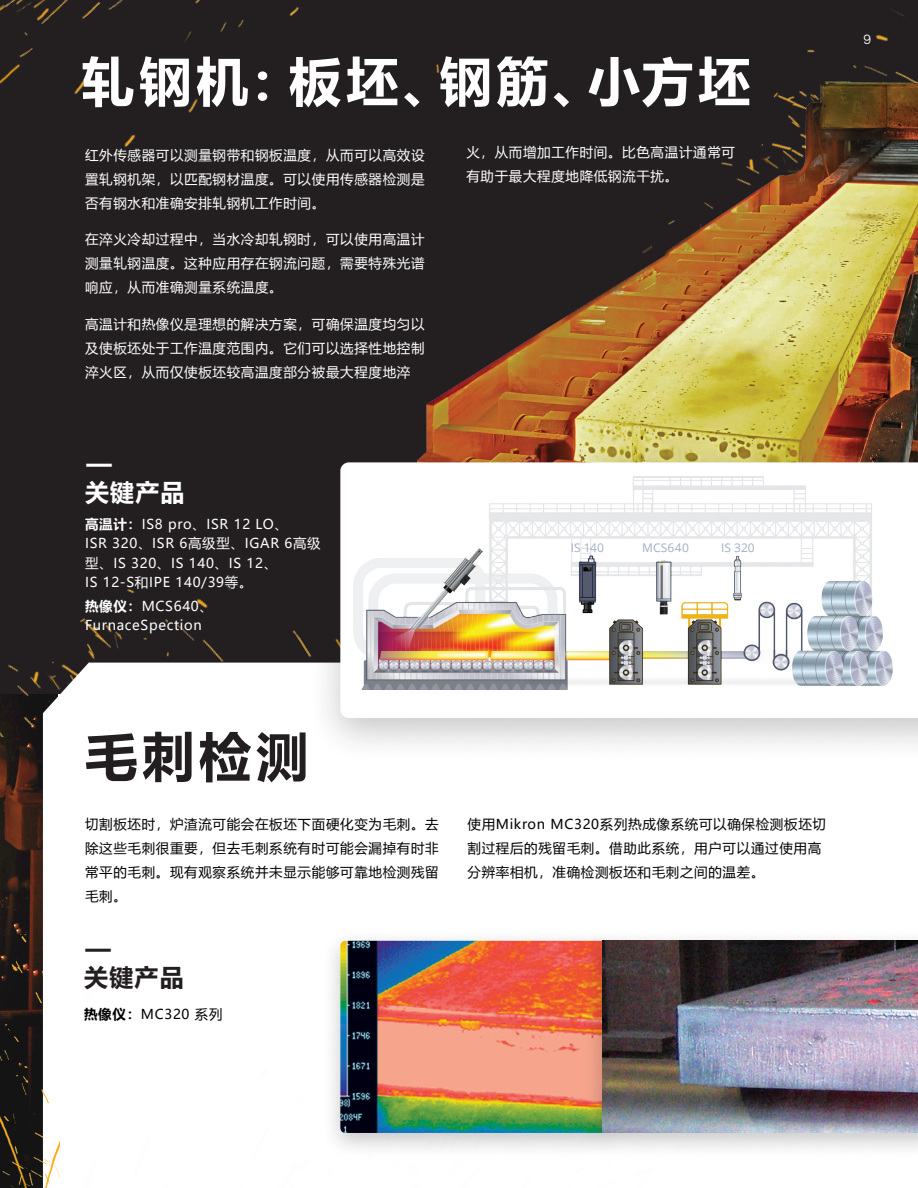
<style>
.page{position:relative;width:918px;height:1188px;background:#fff}
.page>*{position:absolute;margin:0;border:0;box-sizing:border-box;transform-origin:0 0}
.t1{font:700 52.5px "Microsoft Ya Hei";letter-spacing:.08em;color:#fff}
.t2{font:700 52.5px "Microsoft Ya Hei";color:#231f20}
.H1_Header_small{font:700 25.5px "Messina Sans";color:#fff}
.H1_Header_small-2{font:700 25.5px "Messina Sans";color:#231f20}
.CH_H1_Header_small{font:700 24px "Microsoft Ya Hei";color:#fff}
.CH_H1_Header_small-2{font:700 24px "Microsoft Ya Hei";color:#231f20}
.CH_Paragraph_Style{font:13.5px/24px "Microsoft Ya Hei";letter-spacing:.05em;color:#fff;text-align:justify}
.CH_Paragraph_Style-2{font:13.5px/24px "Microsoft Ya Hei";letter-spacing:.05em;color:#000;text-align:justify}
.Paragraph_Text{font:13.5px "Messina Sans";color:#fff}
.Paragraph_Text-2{font:12px "Open Sans";letter-spacing:.01em;color:#a2aec3}
.s1{font-weight:700}
</style>
<div class="page">
<img style="left:0;top:737px;width:43px;height:193px">
<div style="left:0;top:0;width:918px;height:694px;background:#231f20"></div>
<img style="left:0;top:0;width:299px;height:147px">
<img style="left:0;top:579px;width:306px;height:158px">
<svg style="left:43px;top:663px;width:263px;height:74px"></svg>
<div style="left:320px;top:928px;width:304px;height:232px;background:#231f20;opacity:.25"></div>
<img style="left:340px;top:941px;width:242px;height:192px">
<div style="left:582px;top:928px;width:336px;height:232px;background:#231f20;opacity:.25"></div>
<img style="left:602px;top:941px;width:316px;height:192px">
<img style="left:426px;top:36px;width:492px;height:404px">
<div style="left:306px;top:440px;width:612px;height:326px;background:#231f20;opacity:.25"></div>
<div style="left:340px;top:462px;width:578px;height:256px;background:#fff"></div>
<img style="left:353px;top:476px;width:539px;height:213px">
<img style="left:0;top:930px;width:60px;height:258px">
<p class="t1" style="left:82px;top:45px;width:670px">轧钢机：板坯、钢筋、小方坯</p>
<p class="CH_Paragraph_Style" style="left:85px;top:142px;width:341px">红外传感器可以测量钢带和钢板温度，从而可以高效设置轧钢机架，以匹配钢材温度。可以使用传感器检测是否有钢水和准确安排轧钢机工作时间。</p>
<p class="CH_Paragraph_Style" style="left:85px;top:227px;width:341px">在淬火冷却过程中，当水冷却轧钢时，可以使用高温计测量轧钢温度。这种应用存在钢流问题，需要特殊光谱响应，从而准确测量系统温度。</p>
<p class="CH_Paragraph_Style" style="left:85px;top:312px;width:341px">高温计和热像仪是理想的解决方案，可确保温度均匀以及使板坯处于工作温度范围内。它们可以选择性地控制淬火区，从而仅使板坯较高温度部分被最大程度地淬</p>
<p class="H1_Header_small" style="left:85px;top:445px;width:30px">—</p>
<p class="CH_H1_Header_small" style="left:85px;top:475px;width:101px">关键产品</p>
<p class="CH_Paragraph_Style" style="left:85px;top:514px;width:237px;line-height:19.5px;text-align:left"><span class="s1">高温计：</span>IS8 pro、ISR 12 LO、<br>ISR 320、ISR 6高级型、IGAR 6高级型、IS 320、IS 140、IS 12、<br>IS 12-S和IPE 140/39等。</p>
<p class="CH_Paragraph_Style" style="left:85px;top:596px;width:129px;line-height:19.5px"><span class="s1">热像仪：</span>MCS640、<br>FurnaceSpection</p>
<p class="CH_Paragraph_Style" style="left:466px;top:139px;width:270px">火，从而增加工作时间。比色高温计通常可有助于最大程度地降低钢流干扰。</p>
<p class="Paragraph_Text-2" style="left:571px;top:539px;width:35px">IS 140</p>
<p class="Paragraph_Text-2" style="left:642px;top:539px;width:48px">MCS640</p>
<p class="Paragraph_Text-2" style="left:721px;top:539px;width:35px">IS 320</p>
<p class="t2" style="left:85px;top:720px;width:225px">毛刺检测</p>
<p class="CH_Paragraph_Style-2" style="left:85px;top:811px;width:355px">切割板坯时，炉渣流可能会在板坯下面硬化变为毛刺。去除这些毛刺很重要，但去毛刺系统有时可能会漏掉有时非常平的毛刺。现有观察系统并未显示能够可靠地检测残留毛刺。</p>
<p class="CH_Paragraph_Style-2" style="left:468px;top:811px;width:360px;text-align:left">使用Mikron MC320系列热成像系统可以确保检测板坯切割过程后的残留毛刺。借助此系统，用户可以通过使用高分辨率相机，准确检测板坯和毛刺之间的温差。</p>
<p class="H1_Header_small-2" style="left:84px;top:930px;width:30px">—</p>
<p class="CH_H1_Header_small-2" style="left:84px;top:961px;width:101px">关键产品</p>
<p class="CH_Paragraph_Style-2" style="left:84px;top:1001px;width:140px"><span class="s1">热像仪：</span>MC320 系列</p>
<p class="Paragraph_Text" style="left:864px;top:31px;width:9px">9</p>
</div>
